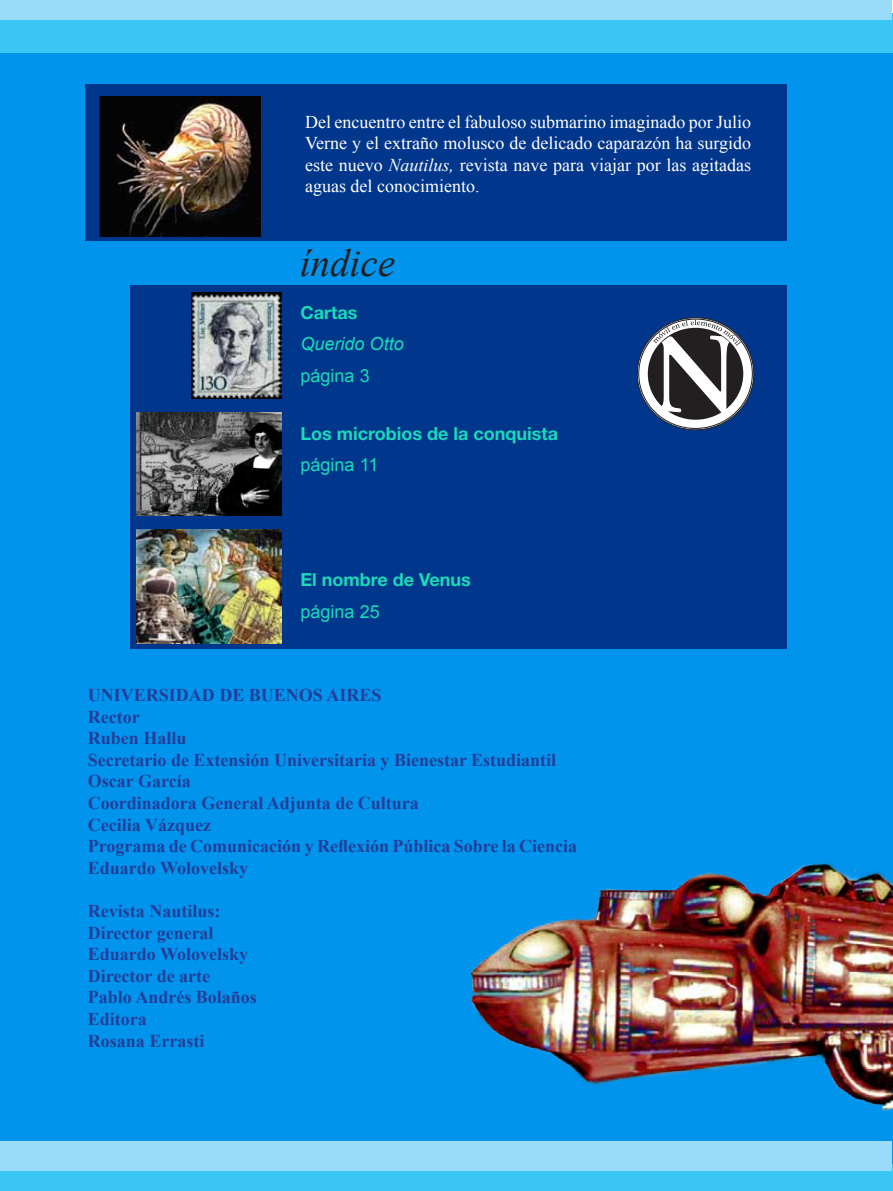
<style>
.page{position:relative;width:893px;height:1191px;background:#fff}
.page>*{position:absolute;margin:0;border:0;box-sizing:border-box;transform-origin:0 0}
.t1{font:italic 39px "Times New Roman";color:#231f20}
.t2{font:700 18px/21.6px "Times New Roman";color:#233e98}
.t3{font:18px/21.6px "Times New Roman";color:#fff;text-align:justify}
.t4{font:700 18px "Helvetica Neue";color:#1adab9}
.t5{font:18px "Arial";color:#1adab9}
.t6{font:italic 18px "Arial";color:#1adab9}
.s1{font-style:italic}
</style>
<div class="page">
<div style="left:0;top:49px;width:893px;height:1142px;background:#0094ed"></div>
<div style="left:85px;top:84px;width:702px;height:156px;background:#00368b"></div>
<div style="left:130px;top:285px;width:657px;height:363px;background:#00368b"></div>
<div style="left:0;top:14px;width:893px;height:39px;background:#3bc7f4"></div>
<div style="left:0;top:1164px;width:893px;height:27px;background:#3bc7f4"></div>
<div style="left:0;top:0;width:892px;height:20px;background:#99dbf8"></div>
<div style="left:0;top:1140px;width:892px;height:30px;background:#99dbf8"></div>
<img style="left:432px;top:862px;width:461px;height:309px">
<img style="left:100px;top:97px;width:160px;height:139px">
<svg style="left:637px;top:318px;width:117px;height:112px;background:#cccbcc"></svg>
<div style="left:648px;top:328px;width:95px;height:92px;background:#231f20;border-radius:50%"></div>
<svg style="left:653px;top:320px;width:88px;height:93px"></svg>
<img style="left:192px;top:292px;width:89px;height:106px">
<img style="left:136px;top:413px;width:145px;height:102px">
<img style="left:136px;top:530px;width:145px;height:113px">
<p class="t3" style="left:305px;top:110px;width:448px">Del encuentro entre el fabuloso submarino imaginado por Julio Verne y el extraño molusco de delicado caparazón ha surgido este nuevo <span class="s1">Nautilus,</span> revista nave para viajar por las agitadas aguas del conocimiento.</p>
<h1 class="t1" style="left:300px;top:236px;width:97px">índice</h1>
<p class="t4" style="left:301px;top:301px;width:59px">Cartas</p>
<p class="t6" style="left:301px;top:332px;width:105px">Querido Otto</p>
<p class="t5" style="left:301px;top:363px;width:71px">página 3</p>
<p class="t4" style="left:301px;top:422px;width:259px">Los microbios de la conquista</p>
<p class="t5" style="left:301px;top:453px;width:79px">página 11</p>
<p class="t4" style="left:301px;top:568px;width:172px">El nombre de Venus</p>
<p class="t5" style="left:301px;top:599px;width:81px">página 25</p>
<p class="t2" style="left:88px;top:683px;width:491px">UNIVERSIDAD DE BUENOS AIRES<br>Rector<br>Ruben Hallu<br>Secretario de Extensión Universitaria y Bienestar Estudiantil<br>Oscar García<br>Coordinadora General Adjunta de Cultura<br>Cecilia Vázquez<br>Programa de Comunicación y Reflexión Pública Sobre la Ciencia<br>Eduardo Wolovelsky</p>
<p class="t2" style="left:88px;top:899px;width:171px">Revista Nautilus:<br>Director general<br>Eduardo Wolovelsky<br>Director de arte<br>Pablo Andrés Bolaños<br>Editora<br>Rosana Errasti</p>
</div>
